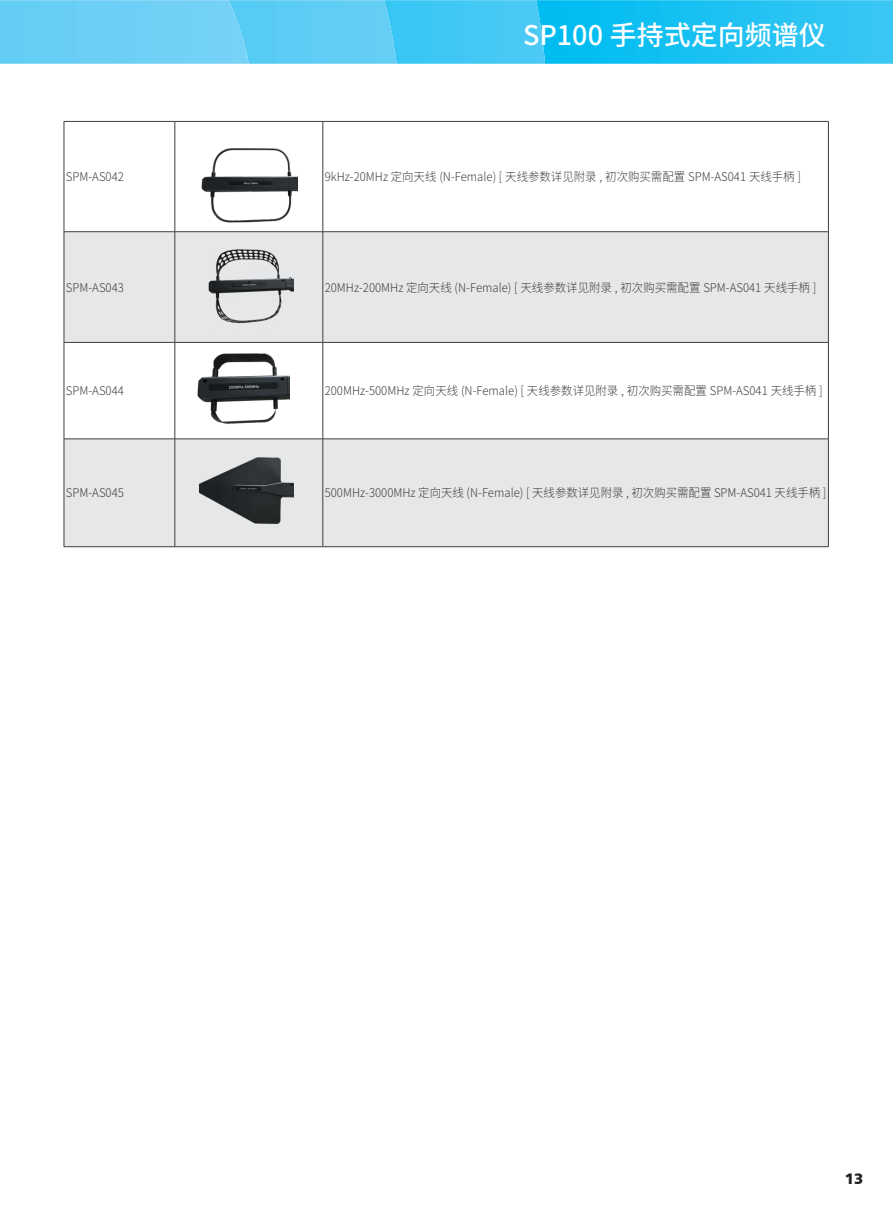
<style>
.page{position:relative;width:893px;height:1212px;background:#fff}
.page>*{position:absolute;margin:0;border:0;box-sizing:border-box;transform-origin:0 0}
.t1{font:500 27px "Source Han Sans SC";color:#fff}
.t2{font:900 15px "Frutiger CE";color:#231f20}
.t3{font:300 12px "Source Han Sans SC";color:#3e3e3f;scale:.95 1}
</style>
<div class="page">
<img style="left:545px;top:0;width:348px;height:64px">
<img style="left:397px;top:0;width:148px;height:64px">
<img style="left:249px;top:0;width:148px;height:64px">
<img style="left:0;top:0;width:249px;height:64px">
<svg style="left:65px;top:232px;width:763px;height:314px;fill:#e6e7e9"></svg>
<hr style="left:64px;top:121px;width:111px;height:1px;background:#3e3e3f">
<hr style="left:64px;top:122px;width:1px;height:109px;background:#3e3e3f">
<hr style="left:175px;top:121px;width:148px;height:1px;background:#3e3e3f">
<hr style="left:175px;top:122px;width:1px;height:109px;background:#3e3e3f">
<hr style="left:323px;top:121px;width:506px;height:1px;background:#3e3e3f">
<hr style="left:323px;top:122px;width:1px;height:109px;background:#3e3e3f">
<hr style="left:828px;top:122px;width:1px;height:109px;background:#3e3e3f">
<hr style="left:64px;top:231px;width:111px;height:1px;background:#3e3e3f">
<hr style="left:64px;top:232px;width:1px;height:110px;background:#3e3e3f">
<hr style="left:175px;top:231px;width:148px;height:1px;background:#3e3e3f">
<hr style="left:175px;top:232px;width:1px;height:110px;background:#3e3e3f">
<hr style="left:323px;top:231px;width:506px;height:1px;background:#3e3e3f">
<hr style="left:323px;top:232px;width:1px;height:110px;background:#3e3e3f">
<hr style="left:828px;top:232px;width:1px;height:110px;background:#3e3e3f">
<hr style="left:64px;top:342px;width:111px;height:1px;background:#3e3e3f">
<hr style="left:64px;top:343px;width:1px;height:96px;background:#3e3e3f">
<hr style="left:175px;top:342px;width:148px;height:1px;background:#3e3e3f">
<hr style="left:175px;top:343px;width:1px;height:96px;background:#3e3e3f">
<hr style="left:323px;top:342px;width:506px;height:1px;background:#3e3e3f">
<hr style="left:323px;top:343px;width:1px;height:96px;background:#3e3e3f">
<hr style="left:828px;top:343px;width:1px;height:96px;background:#3e3e3f">
<hr style="left:64px;top:439px;width:111px;height:1px;background:#3e3e3f">
<hr style="left:64px;top:439px;width:1px;height:107px;background:#3e3e3f">
<hr style="left:175px;top:439px;width:148px;height:1px;background:#3e3e3f">
<hr style="left:175px;top:439px;width:1px;height:107px;background:#3e3e3f">
<hr style="left:323px;top:439px;width:506px;height:1px;background:#3e3e3f">
<hr style="left:323px;top:439px;width:1px;height:107px;background:#3e3e3f">
<hr style="left:828px;top:439px;width:1px;height:107px;background:#3e3e3f">
<hr style="left:64px;top:546px;width:111px;height:1px;background:#3e3e3f">
<hr style="left:175px;top:546px;width:148px;height:1px;background:#3e3e3f">
<hr style="left:323px;top:546px;width:506px;height:1px;background:#3e3e3f">
<img style="left:202px;top:148px;width:96px;height:105px">
<img style="left:206px;top:244px;width:87px;height:96px">
<img style="left:183px;top:341px;width:106px;height:98px">
<img style="left:199px;top:431px;width:94px;height:117px">
<h1 class="t1" style="left:523px;top:19px;width:304px">SP100 手持式定向频谱仪</h1>
<p class="t3" style="left:66px;top:170px;width:63px">SPM-AS042</p>
<p class="t3" style="left:325px;top:170px;width:503px">9kHz-20MHz 定向天线 (N-Female) [ 天线参数详见附录 , 初次购买需配置 SPM-AS041 天线手柄 ]</p>
<p class="t3" style="left:66px;top:280px;width:63px">SPM-AS043</p>
<p class="t3" style="left:325px;top:280px;width:519px">20MHz-200MHz 定向天线 (N-Female) [ 天线参数详见附录 , 初次购买需配置 SPM-AS041 天线手柄 ]</p>
<p class="t3" style="left:66px;top:384px;width:63px">SPM-AS044</p>
<p class="t3" style="left:325px;top:384px;width:526px">200MHz-500MHz 定向天线 (N-Female) [ 天线参数详见附录 , 初次购买需配置 SPM-AS041 天线手柄 ]</p>
<p class="t3" style="left:66px;top:486px;width:63px">SPM-AS045</p>
<p class="t3" style="left:325px;top:486px;width:530px">500MHz-3000MHz 定向天线 (N-Female) [ 天线参数详见附录 , 初次购买需配置 SPM-AS041 天线手柄 ]</p>
<p class="t2" style="left:845px;top:1170px;width:20px">13</p>
</div>
